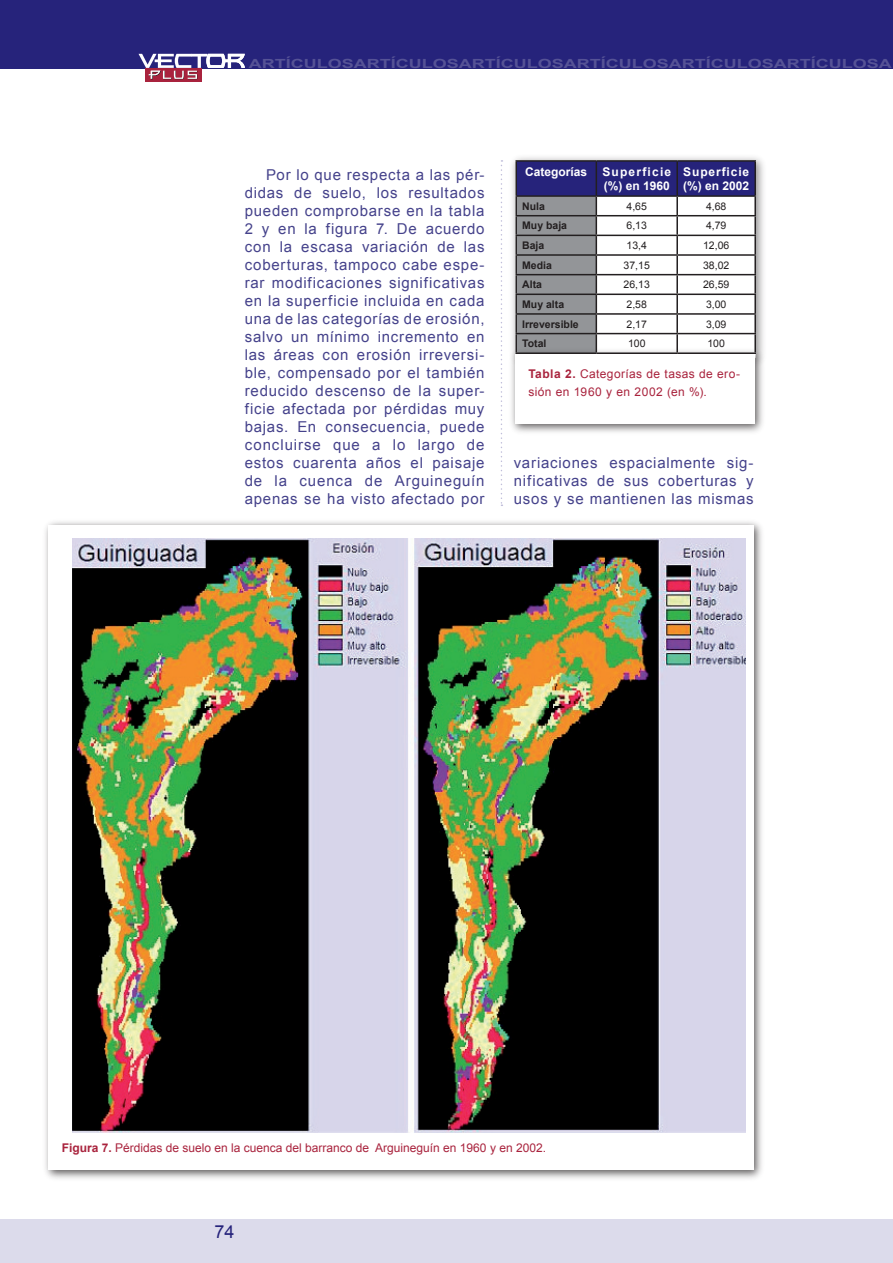
<style>
.page{position:relative;width:893px;height:1263px;background:#fff}
.page>*{position:absolute;margin:0;border:0;box-sizing:border-box;transform-origin:0 0}
.t1{font:18px "Arial";color:#26237b}
.t2{font:15px/18px "Arial";letter-spacing:.05em;color:#45428b;text-align:justify}
.t3{font:700 12.6px "Arial";color:#565396;scale:1.43 1}
.t4{font:12px "Arial";color:#a9233d}
.t5{font:12px/18px "Arial";letter-spacing:.035em;color:#a9233d}
.t6{font:700 12px/14.4px "Arial";letter-spacing:.1em;color:#fff}
.t7{font:700 12px/14.4px "Arial";letter-spacing:.075em;color:#fff}
.t8{font:700 12px "Arial";color:#fff}
.t9{font:10.5px "Arial";color:#231f20}
.t10{font:700 10.5px "Arial";color:#231f20}
.s1{font-weight:700}
</style>
<div class="page">
<div style="left:0;top:0;width:893px;height:69px;background:#26237b"></div>
<div style="left:0;top:1219px;width:893px;height:44px;background:#dcdbeb"></div>
<svg style="left:146px;top:79px;width:56px;height:3px"></svg>
<svg style="left:139px;top:54px;width:106px;height:25px"></svg>
<div style="left:508px;top:153px;width:260px;height:216px;background:#231f20;opacity:.5"></div>
<hr style="left:515px;top:160px;width:81px;height:2px;background:#231f20">
<hr style="left:596px;top:160px;width:81px;height:2px;background:#231f20">
<hr style="left:677px;top:160px;width:79px;height:2px;background:#231f20">
<svg style="left:515px;top:161px;width:241px;height:187px"></svg>
<div style="left:41px;top:517px;width:724px;height:665px;background:#231f20;opacity:.75"></div>
<div style="left:49px;top:525px;width:705px;height:645px;background:#fff"></div>
<svg style="left:501px;top:160px;width:1px;height:346px"></svg>
<img style="left:72px;top:539px;width:674px;height:594px">
<div style="left:509px;top:348px;width:257px;height:88px;background:#231f20;opacity:.75"></div>
<div style="left:516px;top:354px;width:239px;height:70px;background:#fff"></div>
<p class="t3" style="left:249px;top:56px;width:451px">ARTÍCULOSARTÍCULOSARTÍCULOSARTÍCULOSARTÍCULOSARTÍCULOSA</p>
<p class="t2" style="left:245px;top:166px;width:241px;text-indent:21px">Por lo que respecta a las pér&shy;didas de suelo, los resultados pueden comprobarse en la tabla 2 y en la figura 7. De acuerdo con la escasa variación de las coberturas, tampoco cabe espe&shy;rar modificaciones significativas en la superficie incluida en cada una de las categorías de erosión, salvo un mínimo incremento en las áreas con erosión irreversi&shy;ble, compensado por el también reducido descenso de la super&shy;ficie afectada por pérdidas muy bajas. En consecuencia, puede concluirse que a lo largo de estos cuarenta años el paisaje de la cuenca de Arguineguín apenas se ha visto afectado por</p>
<p class="t8" style="left:525px;top:165px;width:64px">Categorías</p>
<p class="t6" style="left:602px;top:164px;width:70px">Superficie (%) en 1960</p>
<p class="t7" style="left:683px;top:164px;width:68px">Superficie (%) en 2002</p>
<p class="t10" style="left:522px;top:200px;width:24px">Nula</p>
<p class="t9" style="left:627px;top:200px;width:22px">4,65</p>
<p class="t9" style="left:706px;top:200px;width:22px">4,68</p>
<p class="t10" style="left:522px;top:220px;width:46px">Muy baja</p>
<p class="t9" style="left:627px;top:220px;width:22px">6,13</p>
<p class="t9" style="left:706px;top:220px;width:22px">4,79</p>
<p class="t10" style="left:522px;top:239px;width:24px">Baja</p>
<p class="t9" style="left:627px;top:239px;width:22px">13,4</p>
<p class="t9" style="left:703px;top:239px;width:28px">12,06</p>
<p class="t10" style="left:522px;top:259px;width:31px">Media</p>
<p class="t9" style="left:624px;top:259px;width:28px">37,15</p>
<p class="t9" style="left:703px;top:259px;width:28px">38,02</p>
<p class="t10" style="left:522px;top:279px;width:21px">Alta</p>
<p class="t9" style="left:624px;top:279px;width:28px">26,13</p>
<p class="t9" style="left:703px;top:279px;width:28px">26,59</p>
<p class="t10" style="left:522px;top:298px;width:44px">Muy alta</p>
<p class="t9" style="left:627px;top:298px;width:22px">2,58</p>
<p class="t9" style="left:706px;top:298px;width:22px">3,00</p>
<p class="t10" style="left:522px;top:318px;width:58px">Irreversible</p>
<p class="t9" style="left:627px;top:318px;width:22px">2,17</p>
<p class="t9" style="left:706px;top:318px;width:22px">3,09</p>
<p class="t10" style="left:522px;top:338px;width:26px">Total</p>
<p class="t9" style="left:628px;top:338px;width:19px">100</p>
<p class="t9" style="left:707px;top:338px;width:19px">100</p>
<p class="t5" style="left:528px;top:365px;width:213px"><span class="s1">Tabla 2.</span> Categorías de tasas de ero&shy;sión en 1960 y en 2002 (en %).</p>
<p class="t2" style="left:514px;top:454px;width:241px">variaciones espacialmente sig&shy;nificativas de sus coberturas y usos y se mantienen las mismas</p>
<p class="t4" style="left:62px;top:1141px;width:486px"><span class="s1">Figura 7.</span> Pérdidas de suelo en la cuenca del barranco de Arguineguín en 1960 y en 2002.</p>
<p class="t1" style="left:214px;top:1222px;width:22px">74</p>
</div>
